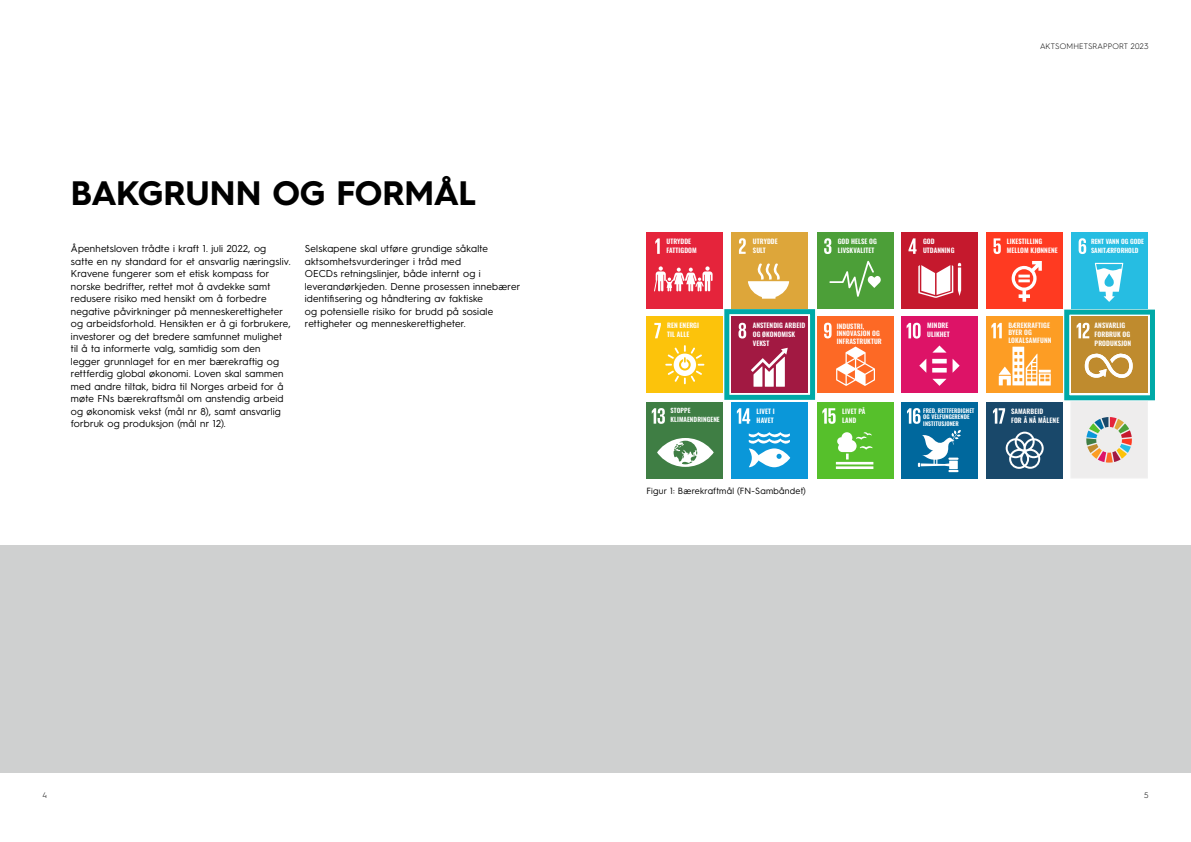
<style>
.page{position:relative;width:1191px;height:842px;background:#fff}
.page>*{position:absolute;margin:0;border:0;box-sizing:border-box;transform-origin:0 0}
.t1{font:700 34px "Hurme Geometric Sans 3";letter-spacing:-.01em;color:#000}
.t2{font:10px/12.5px "Hurme Geometric Sans 3";letter-spacing:.02em;color:#000}
.t3{font:9px "Hurme Geometric Sans 3";letter-spacing:.025em;color:#000}
.t4{font:300 8px "Hurme Geometric Sans 3";letter-spacing:.025em;color:#000}
.t5{font:600 6.7px/9px "Oswald";letter-spacing:.01em;color:#fff}
.t6{font:600 6.7px/7.1px "Oswald";letter-spacing:.01em;color:#fcfcfc}
.t7{font:600 6.4px/9px "Oswald";color:#fff}
.t8{font:600 5.7px/6.7px "Oswald";letter-spacing:.01em;color:#fff}
</style>
<div class="page">
<div style="left:646px;top:402px;width:77px;height:76px;background:#3f7e44"></div>
<svg style="left:652px;top:408px;width:13px;height:16px"></svg>
<svg style="left:657px;top:438px;width:56px;height:29px"></svg>
<div style="left:646px;top:232px;width:77px;height:77px;background:#e5243b"></div>
<svg style="left:655px;top:238px;width:5px;height:16px"></svg>
<svg style="left:654px;top:266px;width:58px;height:26px"></svg>
<div style="left:646px;top:316px;width:77px;height:77px;background:#fcc30b"></div>
<svg style="left:654px;top:323px;width:7px;height:15px"></svg>
<svg style="left:665px;top:345px;width:39px;height:39px"></svg>
<div style="left:731px;top:402px;width:77px;height:76px;background:#0a97d9"></div>
<svg style="left:737px;top:408px;width:13px;height:16px"></svg>
<svg style="left:748px;top:432px;width:42px;height:35px"></svg>
<div style="left:816px;top:402px;width:77px;height:76px;background:#56c02b"></div>
<svg style="left:822px;top:408px;width:13px;height:16px"></svg>
<hr style="left:836px;top:462px;width:37px;height:2px;background:#fff">
<hr style="left:836px;top:466px;width:37px;height:3px;background:#fff">
<svg style="left:837px;top:432px;width:35px;height:27px"></svg>
<div style="left:901px;top:402px;width:76px;height:76px;background:#00689d"></div>
<svg style="left:907px;top:408px;width:13px;height:16px"></svg>
<svg style="left:918px;top:430px;width:43px;height:42px"></svg>
<div style="left:986px;top:402px;width:76px;height:76px;background:#19486a"></div>
<svg style="left:993px;top:408px;width:12px;height:16px"></svg>
<svg style="left:1005px;top:432px;width:38px;height:37px"></svg>
<div style="left:731px;top:316px;width:77px;height:77px;background:#a21942"></div>
<svg style="left:738px;top:323px;width:8px;height:16px"></svg>
<svg style="left:751px;top:348px;width:36px;height:39px"></svg>
<div style="left:901px;top:316px;width:77px;height:77px;background:#dd1367"></div>
<svg style="left:906px;top:323px;width:14px;height:16px"></svg>
<hr style="left:932px;top:368px;width:14px;height:4px;background:#fff">
<hr style="left:932px;top:359px;width:14px;height:4px;background:#fff">
<svg style="left:932px;top:346px;width:14px;height:7px"></svg>
<svg style="left:952px;top:359px;width:7px;height:14px"></svg>
<svg style="left:932px;top:379px;width:14px;height:7px"></svg>
<svg style="left:919px;top:359px;width:7px;height:14px"></svg>
<div style="left:986px;top:316px;width:76px;height:77px;background:#fd9d24"></div>
<svg style="left:991px;top:323px;width:10px;height:15px"></svg>
<svg style="left:998px;top:347px;width:52px;height:38px"></svg>
<div style="left:1070px;top:316px;width:77px;height:77px;background:#bf8b2e"></div>
<svg style="left:1076px;top:323px;width:13px;height:15px"></svg>
<svg style="left:1084px;top:353px;width:48px;height:25px"></svg>
<div style="left:731px;top:232px;width:77px;height:77px;background:#dda63a"></div>
<svg style="left:739px;top:238px;width:7px;height:16px"></svg>
<svg style="left:748px;top:263px;width:41px;height:36px"></svg>
<div style="left:816px;top:232px;width:77px;height:77px;background:#4c9f38"></div>
<svg style="left:824px;top:238px;width:7px;height:16px"></svg>
<svg style="left:829px;top:261px;width:51px;height:36px"></svg>
<div style="left:901px;top:232px;width:76px;height:77px;background:#c5192d"></div>
<svg style="left:908px;top:238px;width:8px;height:16px"></svg>
<svg style="left:918px;top:263px;width:43px;height:35px"></svg>
<div style="left:986px;top:232px;width:76px;height:77px;background:#ff3a21"></div>
<svg style="left:993px;top:238px;width:7px;height:16px"></svg>
<svg style="left:1011px;top:261px;width:30px;height:41px"></svg>
<div style="left:1070px;top:232px;width:77px;height:77px;background:#26bde2"></div>
<svg style="left:1078px;top:238px;width:8px;height:16px"></svg>
<svg style="left:1094px;top:263px;width:29px;height:39px"></svg>
<div style="left:816px;top:316px;width:77px;height:77px;background:#fd6925"></div>
<svg style="left:824px;top:323px;width:7px;height:15px"></svg>
<svg style="left:836px;top:347px;width:39px;height:39px"></svg>
<div style="left:1070px;top:401px;width:77px;height:77px;background:#eeeded"></div>
<svg style="left:1086px;top:417px;width:45px;height:46px"></svg>
<div style="left:595px;top:545px;width:596px;height:227px;background:#cfd0d0"></div>
<div style="left:0;top:545px;width:595px;height:227px;background:#cfd0d0"></div>
<div style="left:724px;top:309px;width:91px;height:91px;border:5px solid #00a9a7"></div>
<div style="left:1064px;top:310px;width:91px;height:90px;border:5px solid #00a9a7"></div>
<h1 class="t1" style="left:71px;top:169px;width:407px">BAKGRUNN OG FORMÅL</h1>
<p class="t2" style="left:71px;top:242px;width:221px">Åpenhetsloven trådte i kraft 1. juli 2022, og satte en ny standard for et ansvarlig næringsliv.<br>Kravene fungerer som et etisk kompass for norske bedrifter, rettet mot å avdekke samt redusere risiko med hensikt om å forbedre negative påvirkninger på menneskerettigheter og arbeidsforhold. Hensikten er å gi forbrukere, investorer og det bredere samfunnet mulighet til å ta informerte valg, samtidig som den legger grunnlaget for en mer bærekraftig og rettferdig global økonomi. Loven skal sammen med andre tiltak, bidra til Norges arbeid for å møte FNs bærekraftsmål om anstendig arbeid og økonomisk vekst (mål nr 8), samt ansvarlig forbruk og produksjon (mål nr 12).</p>
<p class="t2" style="left:305px;top:242px;width:217px">Selskapene skal utføre grundige såkalte aktsomhetsvurderinger i tråd med<br>OECDs retningslinjer, både internt og i leverandørkjeden. Denne prosessen innebærer identifisering og håndtering av faktiske<br>og potensielle risiko for brudd på sosiale rettigheter og menneskerettigheter.</p>
<p class="t4" style="left:1040px;top:41px;width:110px">AKTSOMHETSRAPPORT 2023</p>
<p class="t5" style="left:666px;top:237px;width:32px">UTRYDDE<br>FATTIGDOM</p>
<p class="t5" style="left:667px;top:321px;width:33px">REN ENERGI<br>TIL ALLE</p>
<p class="t5" style="left:753px;top:237px;width:26px">UTRYDDE<br>SULT</p>
<p class="t5" style="left:837px;top:237px;width:41px">GOD HELSE OG<br>LIVSKVALITET</p>
<p class="t5" style="left:923px;top:237px;width:33px">GOD<br>UTDANNING</p>
<p class="t5" style="left:1006px;top:237px;width:53px">LIKESTILLING<br>MELLOM KJØNNENE</p>
<p class="t7" style="left:1091px;top:237px;width:54px">RENT VANN OG GODE<br>SANITÆRFORHOLD</p>
<p class="t5" style="left:753px;top:321px;width:54px">ANSTENDIG ARBEID<br>OG ØKONOMISK<br>VEKST</p>
<p class="t5" style="left:927px;top:321px;width:24px">MINDRE<br>ULIKHET</p>
<p class="t6" style="left:1008px;top:322px;width:45px">BÆREKRAFTIGE<br>BYER OG<br>LOKALSAMFUNN</p>
<p class="t5" style="left:1094px;top:321px;width:38px">ANSVARLIG<br>FORBRUK OG<br>PRODUKSJON</p>
<p class="t5" style="left:836px;top:323px;width:47px;line-height:7.6px">INDUSTRI,<br>INNOVASJON OG<br>INFRASTRUKTUR</p>
<p class="t7" style="left:670px;top:407px;width:51px">STOPPE<br>KLIMAENDRINGENE</p>
<p class="t5" style="left:756px;top:407px;width:20px">LIVET I<br>HAVET</p>
<p class="t5" style="left:842px;top:407px;width:25px">LIVET PÅ<br>LAND</p>
<p class="t8" style="left:923px;top:407px;width:53px">FRED, RETTFERDIGHET<br>OG VELFUNGERENDE<br>INSTITUSJONER</p>
<p class="t5" style="left:1011px;top:407px;width:50px">SAMARBEID<br>FOR Å NÅ MÅLENE</p>
<p class="t3" style="left:646px;top:485px;width:161px">Figur 1: Bærekraftmål (FN-Sambåndet)</p>
<p class="t4" style="left:43px;top:790px;width:6px">4</p>
<p class="t4" style="left:1144px;top:790px;width:6px">5</p>
</div>
